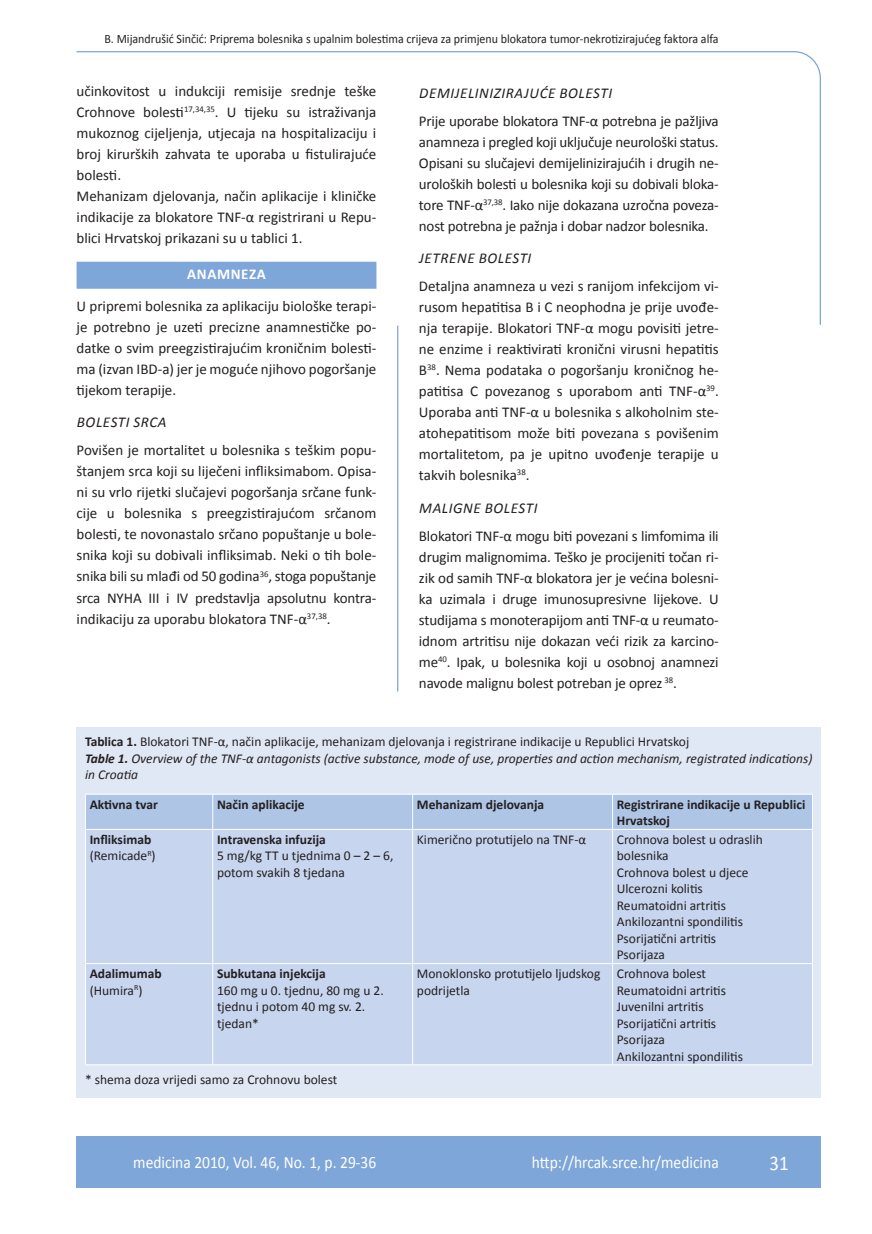
<style>
.page{position:relative;width:872px;height:1234px;background:#fff}
.page>*{position:absolute;margin:0;border:0;box-sizing:border-box;transform-origin:0 0}
.t1{font:21px "Calibri";color:#fff;scale:.9 1}
.t2{font:17.25px "Calibri";color:#fff;scale:.9 1}
.osnovni_tekst{font:15px/21px "Calibri";color:#231f20;text-align:justify}
.podpodnaslov{font:italic 15px "Calibri";letter-spacing:.04em;color:#231f20}
.naslov_ruler{font:700 15px "Calibri";letter-spacing:.04em;color:#fff}
.tablica{font:13.5px/16.5px "Calibri";color:#231f20}
.potpis_slika{font:italic 13.5px/16.5px "Calibri";color:#231f20}
.tablica-2{font:700 13.5px/16.5px "Calibri";color:#231f20}
.glava{font:12.75px "Calibri";color:#231f20;scale:.94 1}
.s1{font-weight:700;font-style:normal}
.s2{font-style:normal}
.s3{font-weight:700}
</style>
<div class="page">
<svg style="left:76px;top:51px;width:745px;height:275px"></svg>
<hr style="left:397px;top:325px;width:1px;height:366px;background:#7ea6d8">
<div style="left:77px;top:1135px;width:744px;height:51px;background:#7ea6d8"></div>
<div style="left:77px;top:262px;width:299px;height:27px;background:#7ea6d8"></div>
<div style="left:77px;top:727px;width:744px;height:370px;background:#e1e8f5"></div>
<div style="left:86px;top:794px;width:726px;height:34px;background:#aec5e6"></div>
<div style="left:86px;top:829px;width:726px;height:235px;background:#c7d5ee"></div>
<hr style="left:85px;top:793px;width:128px;height:1px;background:#fff">
<hr style="left:85px;top:794px;width:1px;height:34px;background:#fff">
<hr style="left:213px;top:793px;width:200px;height:1px;background:#fff">
<hr style="left:212px;top:794px;width:1px;height:34px;background:#fff">
<hr style="left:413px;top:793px;width:199px;height:1px;background:#fff">
<hr style="left:412px;top:794px;width:1px;height:34px;background:#fff">
<hr style="left:612px;top:793px;width:201px;height:1px;background:#fff">
<hr style="left:612px;top:794px;width:1px;height:34px;background:#fff">
<hr style="left:812px;top:794px;width:1px;height:34px;background:#fff">
<hr style="left:85px;top:828px;width:128px;height:1px;background:#fff">
<hr style="left:85px;top:829px;width:1px;height:134px;background:#fff">
<hr style="left:213px;top:828px;width:200px;height:1px;background:#fff">
<hr style="left:212px;top:829px;width:1px;height:134px;background:#fff">
<hr style="left:413px;top:828px;width:199px;height:1px;background:#fff">
<hr style="left:412px;top:829px;width:1px;height:134px;background:#fff">
<hr style="left:612px;top:828px;width:201px;height:1px;background:#fff">
<hr style="left:612px;top:829px;width:1px;height:134px;background:#fff">
<hr style="left:812px;top:829px;width:1px;height:134px;background:#fff">
<hr style="left:85px;top:963px;width:128px;height:1px;background:#fff">
<hr style="left:85px;top:963px;width:1px;height:101px;background:#fff">
<hr style="left:213px;top:963px;width:200px;height:1px;background:#fff">
<hr style="left:212px;top:963px;width:1px;height:101px;background:#fff">
<hr style="left:413px;top:963px;width:199px;height:1px;background:#fff">
<hr style="left:412px;top:963px;width:1px;height:101px;background:#fff">
<hr style="left:612px;top:963px;width:201px;height:1px;background:#fff">
<hr style="left:612px;top:963px;width:1px;height:101px;background:#fff">
<hr style="left:812px;top:963px;width:1px;height:101px;background:#fff">
<hr style="left:85px;top:1064px;width:128px;height:1px;background:#fff">
<hr style="left:213px;top:1064px;width:200px;height:1px;background:#fff">
<hr style="left:413px;top:1064px;width:199px;height:1px;background:#fff">
<hr style="left:612px;top:1064px;width:201px;height:1px;background:#fff">
<p class="glava" style="left:104px;top:30px;width:655px">B. Mijandrušić Sinčić: Priprema bolesnika s upalnim bolestima crijeva za primjenu blokatora tumor-nekrotizirajućeg faktora alfa</p>
<p class="osnovni_tekst" style="left:77px;top:80px;width:301px">učinkovitost u indukciji remisije srednje teške Crohnove bolesti<sup>17,34,35</sup>. U tijeku su istraživanja mukoznog cijeljenja, utjecaja na hospitalizaciju i broj kirurških zahvata te uporaba u fistulirajuće bolesti.</p>
<p class="osnovni_tekst" style="left:77px;top:185px;width:301px">Mehanizam djelovanja, način aplikacije i kliničke indikacije za blokatore TNF-α registrirani u Repu&shy;blici Hrvatskoj prikazani su u tablici 1.</p>
<p class="naslov_ruler" style="left:187px;top:265px;width:80px">ANAMNEZA</p>
<p class="osnovni_tekst" style="left:77px;top:295px;width:301px">U pripremi bolesnika za aplikaciju biološke terapi&shy;je potrebno je uzeti precizne anamnestičke po&shy;datke o svim preegzistirajućim kroničnim bolesti&shy;ma (izvan IBD-a) jer je moguće njihovo pogoršanje tijekom terapije.</p>
<p class="podpodnaslov" style="left:77px;top:413px;width:91px">Bolesti srca</p>
<p class="osnovni_tekst" style="left:77px;top:439px;width:301px">Povišen je mortalitet u bolesnika s teškim popu&shy;štanjem srca koji su liječeni infliksimabom. Opisa&shy;ni su vrlo rijetki slučajevi pogoršanja srčane funk&shy;cije u bolesnika s preegzistirajućom srčanom bolesti, te novonastalo srčano popuštanje u bole&shy;snika koji su dobivali infliksimab. Neki o tih bole&shy;snika bili su mlađi od 50 godina<sup>36</sup>, stoga popuštanje srca NYHA III i IV predstavlja apsolutnu kontra&shy;indikaciju za uporabu blokatora TNF-α<sup>37,38</sup>.</p>
<p class="podpodnaslov" style="left:419px;top:84px;width:194px">Demijelinizirajuće bolesti</p>
<p class="osnovni_tekst" style="left:419px;top:110px;width:301px">Prije uporabe blokatora TNF-α potrebna je pažljiva anamneza i pregled koji uključuje neurološki status.<br>Opisani su slučajevi demijelinizirajućih i drugih ne&shy;uroloških bolesti u bolesnika koji su dobivali bloka&shy;tore TNF-α<sup>37,38</sup>. Iako nije dokazana uzročna poveza&shy;nost potrebna je pažnja i dobar nadzor bolesnika.</p>
<p class="podpodnaslov" style="left:419px;top:249px;width:114px">Jetrene bolesti</p>
<p class="osnovni_tekst" style="left:419px;top:275px;width:301px">Detaljna anamneza u vezi s ranijom infekcijom vi&shy;rusom hepatitisa B i C neophodna je prije uvođe&shy;nja terapije. Blokatori TNF-α mogu povisiti jetre&shy;ne enzime i reaktivirati kronični virusni hepatitis B<sup>38</sup>. Nema podataka o pogoršanju kroničnog he&shy;patitisa C povezanog s uporabom anti TNF-α<sup>39</sup>.<br>Uporaba anti TNF-α u bolesnika s alkoholnim ste&shy;atohepatitisom može biti povezana s povišenim mortalitetom, pa je upitno uvođenje terapije u takvih bolesnika<sup>38</sup>.</p>
<p class="podpodnaslov" style="left:419px;top:498px;width:120px">Maligne bolesti</p>
<p class="osnovni_tekst" style="left:419px;top:524px;width:301px">Blokatori TNF-α mogu biti povezani s limfomima ili drugim malignomima. Teško je procijeniti točan ri&shy;zik od samih TNF-α blokatora jer je većina bolesni&shy;ka uzimala i druge imunosupresivne lijekove. U studijama s monoterapijom anti TNF-α u reumato&shy;idnom artritisu nije dokazan veći rizik za karcino&shy;me<sup>40</sup>. Ipak, u bolesnika koji u osobnoj anamnezi navode malignu bolest potreban je oprez <sup>38</sup>.</p>
<p class="potpis_slika" style="left:85px;top:732px;width:729px"><span class="s1">Tablica 1.</span> <span class="s2">Blokatori TNF-α, način aplikacije, mehanizam djelovanja i registrirane indikacije u Republici Hrvatskoj<br></span><span class="s3">Table 1.</span> Overview of the TNF-α antagonists (active substance, mode of use, properties and action mechanism, registrated indications) in Croatia</p>
<p class="tablica-2" style="left:90px;top:795px;width:70px">Aktivna tvar</p>
<p class="tablica-2" style="left:217px;top:795px;width:89px">Način aplikacije</p>
<p class="tablica-2" style="left:417px;top:795px;width:129px">Mehanizam djelovanja</p>
<p class="tablica-2" style="left:617px;top:795px;width:190px">Registrirane indikacije u Republici<br>Hrvatskoj</p>
<p class="tablica-2" style="left:90px;top:830px;width:63px">Infliksimab</p>
<p class="tablica" style="left:90px;top:846px;width:68px">(Remicade<sup>R</sup>)</p>
<p class="tablica" style="left:417px;top:830px;width:171px">Kimerično protutijelo na TNF-α</p>
<p class="tablica" style="left:617px;top:830px;width:148px">Crohnova bolest u odraslih bolesnika</p>
<p class="tablica" style="left:617px;top:863px;width:133px">Crohnova bolest u djece</p>
<p class="tablica" style="left:617px;top:879px;width:87px">Ulcerozni kolitis</p>
<p class="tablica" style="left:617px;top:896px;width:111px">Reumatoidni artritis</p>
<p class="tablica" style="left:617px;top:912px;width:128px">Ankilozantni spondilitis</p>
<p class="tablica" style="left:617px;top:929px;width:101px">Psorijatični artritis</p>
<p class="tablica" style="left:617px;top:945px;width:50px">Psorijaza</p>
<p class="tablica-2" style="left:217px;top:830px;width:110px">Intravenska infuzija</p>
<p class="tablica" style="left:217px;top:846px;width:178px">5 mg/kg TT u tjednima 0 – 2 – 6, potom svakih 8 tjedana</p>
<p class="tablica-2" style="left:90px;top:964px;width:73px">Adalimumab</p>
<p class="tablica" style="left:90px;top:980px;width:54px">(Humira<sup>R</sup>)</p>
<p class="tablica-2" style="left:217px;top:964px;width:110px">Subkutana injekcija</p>
<p class="tablica" style="left:217px;top:980px;width:168px">160 mg u 0. tjednu, 80 mg u 2. tjednu i potom 40 mg sv. 2. tjedan*</p>
<p class="tablica" style="left:85px;top:1070px;width:254px">* shema doza vrijedi samo za Crohnovu bolest</p>
<p class="tablica" style="left:417px;top:964px;width:185px">Monoklonsko protutijelo ljudskog podrijetla</p>
<p class="tablica" style="left:617px;top:964px;width:91px">Crohnova bolest</p>
<p class="tablica" style="left:617px;top:980px;width:111px">Reumatoidni artritis</p>
<p class="tablica" style="left:617px;top:997px;width:88px">Juvenilni artritis</p>
<p class="tablica" style="left:617px;top:1013px;width:101px">Psorijatični artritis</p>
<p class="tablica" style="left:617px;top:1030px;width:50px">Psorijaza</p>
<p class="tablica" style="left:617px;top:1046px;width:128px">Ankilozantni spondilitis</p>
<p class="t2" style="left:133px;top:1151px;width:272px">medicina 2010, Vol. 46, No. 1, p. 29-36</p>
<p class="t2" style="left:532px;top:1151px;width:209px">http://hrcak.srce.hr/medicina</p>
<p class="t1" style="left:769px;top:1149px;width:23px">31</p>
</div>
